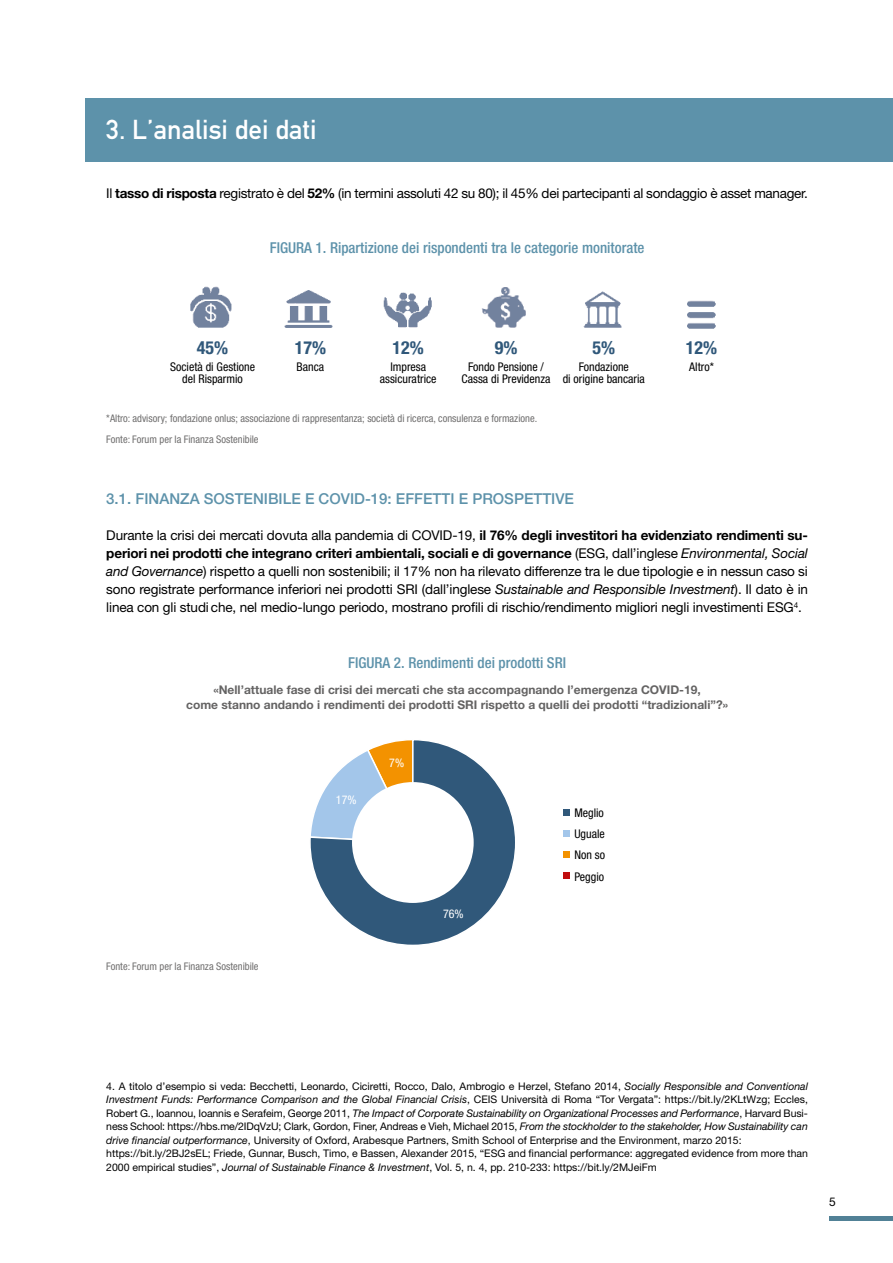
<style>
.page{position:relative;width:893px;height:1263px;background:#fff}
.page>*{position:absolute;margin:0;border:0;box-sizing:border-box;transform-origin:0 0}
.t1{font:27px "DIN Mittelschrift";color:#fff}
.t2{font:700 condensed 18px "Helvetica Neue";color:#30587a}
.t3{font:500 condensed 15px "Helvetica Neue";color:#5d92aa}
.t4{font:500 15px "Helvetica Neue";color:#5d92aa}
.t5{font:13.5px/18px "Helvetica Neue";letter-spacing:-.02em;color:#000;text-align:justify}
.t6{font:700 12px/15px "Helvetica Neue";color:#646363;text-align:center}
.t7{font:condensed 12px/21.1px "Helvetica Neue";color:#000;text-align:center}
.t8{font:condensed 12px "Helvetica Neue";color:#fff}
.t9{font:12px "Helvetica Neue";color:#000}
.t10{font:10.5px/13.5px "Helvetica Neue";color:#000}
.t11{font:condensed 10.5px/21px "Helvetica Neue";color:#706f6f}
.s1{font-weight:700}
.s2{font-style:italic}
</style>
<div class="page">
<hr style="left:829px;top:1216px;width:64px;height:4px;background:#518196">
<div style="left:85px;top:98px;width:808px;height:64px;background:#5d92aa"></div>
<svg style="left:310px;top:740px;width:206px;height:205px;background:#567388"></svg>
<div style="left:352px;top:782px;width:122px;height:121px;background:#fff;border-radius:50%"></div>
<div style="left:563px;top:851px;width:6px;height:7px;background:#f39200"></div>
<svg style="left:563px;top:830px;width:6px;height:6px"></svg>
<svg style="left:563px;top:809px;width:6px;height:6px"></svg>
<svg style="left:563px;top:873px;width:6px;height:6px"></svg>
<img style="left:190px;top:286px;width:42px;height:42px">
<img style="left:383px;top:292px;width:49px;height:36px">
<img style="left:482px;top:287px;width:44px;height:41px">
<img style="left:583px;top:291px;width:39px;height:37px">
<img style="left:687px;top:300px;width:29px;height:29px">
<img style="left:284px;top:290px;width:49px;height:38px">
<h1 class="t1" style="left:106px;top:114px;width:212px">3. L’analisi dei dati</h1>
<p class="t5" style="left:106px;top:184px;width:703px">Il <span class="s1">tasso di risposta</span> registrato è del <span class="s1">52%</span> (in termini assoluti 42 su 80); il 45% dei partecipanti al sondaggio è asset manager.</p>
<h3 class="t3" style="left:270px;top:239px;width:376px">FIGURA 1. Ripartizione dei rispondenti tra le categorie monitorate</h3>
<h2 class="t2" style="left:197px;top:337px;width:33px">45%</h2>
<h2 class="t2" style="left:295px;top:337px;width:33px">17%</h2>
<h2 class="t2" style="left:393px;top:337px;width:33px">12%</h2>
<h2 class="t2" style="left:495px;top:337px;width:24px">9%</h2>
<h2 class="t2" style="left:592px;top:337px;width:24px">5%</h2>
<h2 class="t2" style="left:686px;top:337px;width:33px">12%</h2>
<p class="t7" style="left:170px;top:356px;width:86px">Società di Gestione</p>
<p class="t7" style="left:297px;top:356px;width:29px">Banca</p>
<p class="t7" style="left:182px;top:368px;width:62px">del Risparmio</p>
<p class="t7" style="left:563px;top:361px;width:84px;line-height:12px">Fondazione<br>di origine bancaria</p>
<p class="t7" style="left:380px;top:361px;width:58px;line-height:12px">Impresa assicuratrice</p>
<p class="t7" style="left:462px;top:361px;width:90px;line-height:12px">Fondo Pensione /<br>Cassa di Previdenza</p>
<p class="t7" style="left:689px;top:356px;width:26px">Altro*</p>
<p class="t11" style="left:106px;top:407px;width:432px">*Altro: advisory; fondazione onlus; associazione di rappresentanza; società di ricerca, consulenza e formazione.<br>Fonte: Forum per la Finanza Sostenibile</p>
<h3 class="t4" style="left:106px;top:490px;width:469px">3.1. FINANZA SOSTENIBILE E COVID-19: EFFETTI E PROSPETTIVE</h3>
<p class="t5" style="left:106px;top:526px;width:703px">Durante la crisi dei mercati dovuta alla pandemia di COVID-19, <span class="s1">il 76% degli investitori ha evidenziato rendimenti su&shy;periori nei prodotti che integrano criteri ambientali, sociali e di governance</span> (ESG, dall’inglese <span class="s2">Environmental, Social and Governance</span>) rispetto a quelli non sostenibili; il 17% non ha rilevato differenze tra le due tipologie e in nessun caso si sono registrate performance inferiori nei prodotti SRI (dall’inglese <span class="s2">Sustainable and Responsible Investment</span>). Il dato è in linea con gli studi che, nel medio-lungo periodo, mostrano profili di rischio/rendimento migliori negli investimenti ESG<sup>4</sup>.</p>
<h3 class="t3" style="left:348px;top:653px;width:219px">FIGURA 2. Rendimenti dei prodotti SRI</h3>
<p class="t6" style="left:186px;top:682px;width:543px">«Nell’attuale fase di crisi dei mercati che sta accompagnando l’emergenza COVID-19,<br>come stanno andando i rendimenti dei prodotti SRI rispetto a quelli dei prodotti “tradizionali”?»</p>
<p class="t11" style="left:106px;top:955px;width:154px">Fonte: Forum per la Finanza Sostenibile</p>
<p class="t8" style="left:336px;top:793px;width:22px">17%</p>
<p class="t8" style="left:389px;top:755px;width:16px">7%</p>
<p class="t8" style="left:443px;top:907px;width:22px">76%</p>
<p class="t7" style="left:574px;top:802px;width:32px;text-align:justify">Meglio Uguale Non so Peggio</p>
<p class="t10" style="left:106px;top:1079px;width:703px">4. A titolo d’esempio si veda: Becchetti, Leonardo, Ciciretti, Rocco, Dalo, Ambrogio e Herzel, Stefano 2014, <span class="s2">Socially Responsible and Conventional Investment Funds: Performance Comparison and the Global Financial Crisis</span>, CEIS Università di Roma “Tor Vergata”: https://bit.ly/2KLtWzg; Eccles, Robert G., Ioannou, Ioannis e Serafeim, George 2011, <span class="s2">The Impact of Corporate Sustainability on Organizational Processes and Performance</span>, Harvard Busi&shy;ness School: https://hbs.me/2IDqVzU; Clark, Gordon, Finer, Andreas e Vieh, Michael 2015, <span class="s2">From the stockholder to the stakeholder, How Sustainability can drive financial outperformance</span>, University of Oxford, Arabesque Partners, Smith School of Enterprise and the Environment, marzo 2015: https://bit.ly/2BJ2sEL; Friede, Gunnar, Busch, Timo, e Bassen, Alexander 2015, “ESG and financial performance: aggregated evidence from more than 2000 empirical studies”, <span class="s2">Journal of Sustainable Finance &amp; Investment</span>, Vol. 5, n. 4, pp. 210-233: https://bit.ly/2MJeiFm</p>
<p class="t9" style="left:829px;top:1195px;width:8px">5</p>
</div>
